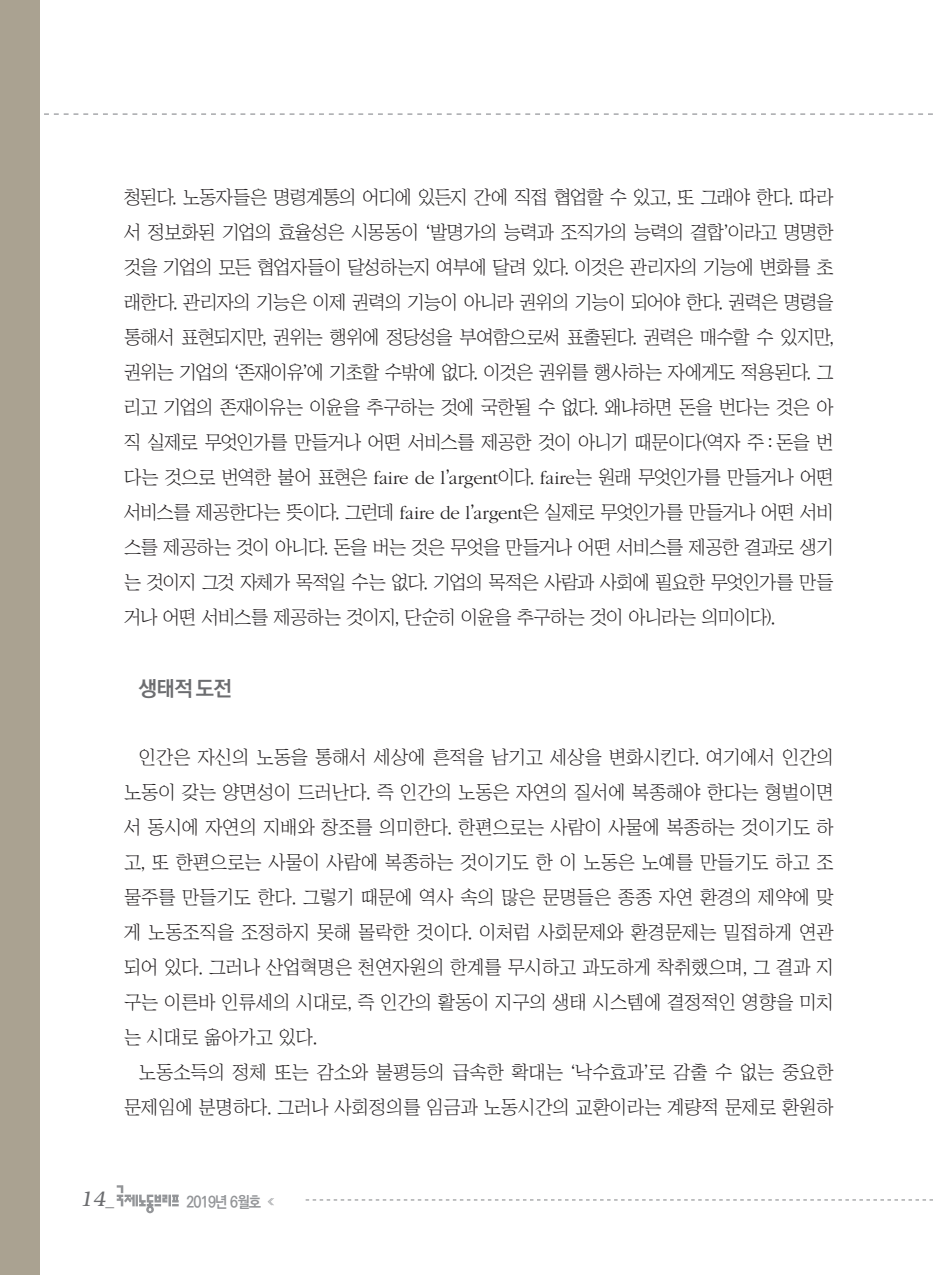
<style>
.page{position:relative;width:933px;height:1275px;background:#fff}
.page>*{position:absolute;margin:0;border:0;box-sizing:border-box;transform-origin:0 0}
.중제목{font:700 21px "Ko Pub Dotum";color:#6c6d70}
.t1{font:italic 300 21px "Bookman";color:#6c6d70}
.본문{font:18.9px/35px "Chosunilbo NM";color:#231f20;text-align:justify}
.t2{font:700 15.75px "Ko Pub Dotum";letter-spacing:-.055em;color:#939598;scale:.9 1}
.s1{font-family:"ITC Garamond Std";font-weight:300}
.s2{font-family:"Helvetica";font-weight:400;font-style:normal;font-size:17.5px}
.s3{font-size:7.88px}
</style>
<div class="page">
<svg style="left:44px;top:113px;width:889px;height:2px"></svg>
<div style="left:0;top:0;width:40px;height:1275px;background:#aaa291"></div>
<svg style="left:306px;top:1199px;width:627px;height:1px"></svg>
<svg style="left:117px;top:1185px;width:62px;height:28px"></svg>
<p class="본문" style="left:124px;top:179px;width:711px">청된다. 노동자들은 명령계통의 어디에 있든지 간에 직접 협업할 수 있고, 또 그래야 한다. 따라 서 정보화된 기업의 효율성은 시몽동이 ‘발명가의 능력과 조직가의 능력의 결합’이라고 명명한 것을 기업의 모든 협업자들이 달성하는지 여부에 달려 있다. 이것은 관리자의 기능에 변화를 초 래한다. 관리자의 기능은 이제 권력의 기능이 아니라 권위의 기능이 되어야 한다. 권력은 명령을 통해서 표현되지만, 권위는 행위에 정당성을 부여함으로써 표출된다. 권력은 매수할 수 있지만, 권위는 기업의 ‘존재이유’에 기초할 수밖에 없다. 이것은 권위를 행사하는 자에게도 적용된다. 그 리고 기업의 존재이유는 이윤을 추구하는 것에 국한될 수 없다. 왜냐하면 돈을 번다는 것은 아 직 실제로 무엇인가를 만들거나 어떤 서비스를 제공한 것이 아니기 때문이다(역자 주 : 돈을 번 다는 것으로 번역한 불어 표현은 <span class="s1">faire de l</span>’<span class="s1">argent</span>이다. <span class="s1">faire</span>는 원래 무엇인가를 만들거나 어떤 서비스를 제공한다는 뜻이다. 그런데 <span class="s1">faire de l</span>’<span class="s1">argent</span>은 실제로 무엇인가를 만들거나 어떤 서비 스를 제공하는 것이 아니다. 돈을 버는 것은 무엇을 만들거나 어떤 서비스를 제공한 결과로 생기 는 것이지 그것 자체가 목적일 수는 없다. 기업의 목적은 사람과 사회에 필요한 무엇인가를 만들 거나 어떤 서비스를 제공하는 것이지, 단순히 이윤을 추구하는 것이 아니라는 의미이다).</p>
<p class="중제목" style="left:139px;top:678px;width:94px">생태적 도전</p>
<p class="본문" style="left:124px;top:739px;width:711px;text-indent:15px">인간은 자신의 노동을 통해서 세상에 흔적을 남기고 세상을 변화시킨다. 여기에서 인간의 노동이 갖는 양면성이 드러난다. 즉 인간의 노동은 자연의 질서에 복종해야 한다는 형벌이면 서 동시에 자연의 지배와 창조를 의미한다. 한편으로는 사람이 사물에 복종하는 것이기도 하 고, 또 한편으로는 사물이 사람에 복종하는 것이기도 한 이 노동은 노예를 만들기도 하고 조 물주를 만들기도 한다. 그렇기 때문에 역사 속의 많은 문명들은 종종 자연 환경의 제약에 맞 게 노동조직을 조정하지 못해 몰락한 것이다. 이처럼 사회문제와 환경문제는 밀접하게 연관 되어 있다. 그러나 산업혁명은 천연자원의 한계를 무시하고 과도하게 착취했으며, 그 결과 지 구는 이른바 인류세의 시대로, 즉 인간의 활동이 지구의 생태 시스템에 결정적인 영향을 미치 는 시대로 옮아가고 있다.</p>
<p class="본문" style="left:124px;top:1054px;width:711px;text-align:right">노동소득의 정체 또는 감소와 불평등의 급속한 확대는 ‘낙수효과’로 감출 수 없는 중요한 문제임에 분명하다. 그러나 사회정의를 임금과 노동시간의 교환이라는 계량적 문제로 환원하</p>
<p class="t1" style="left:79px;top:1187px;width:36px">14<span class="s2">_</span></p>
<p class="t2" style="left:186px;top:1194px;width:99px">2019년 6월호 <span class="s3">《</span></p>
</div>
